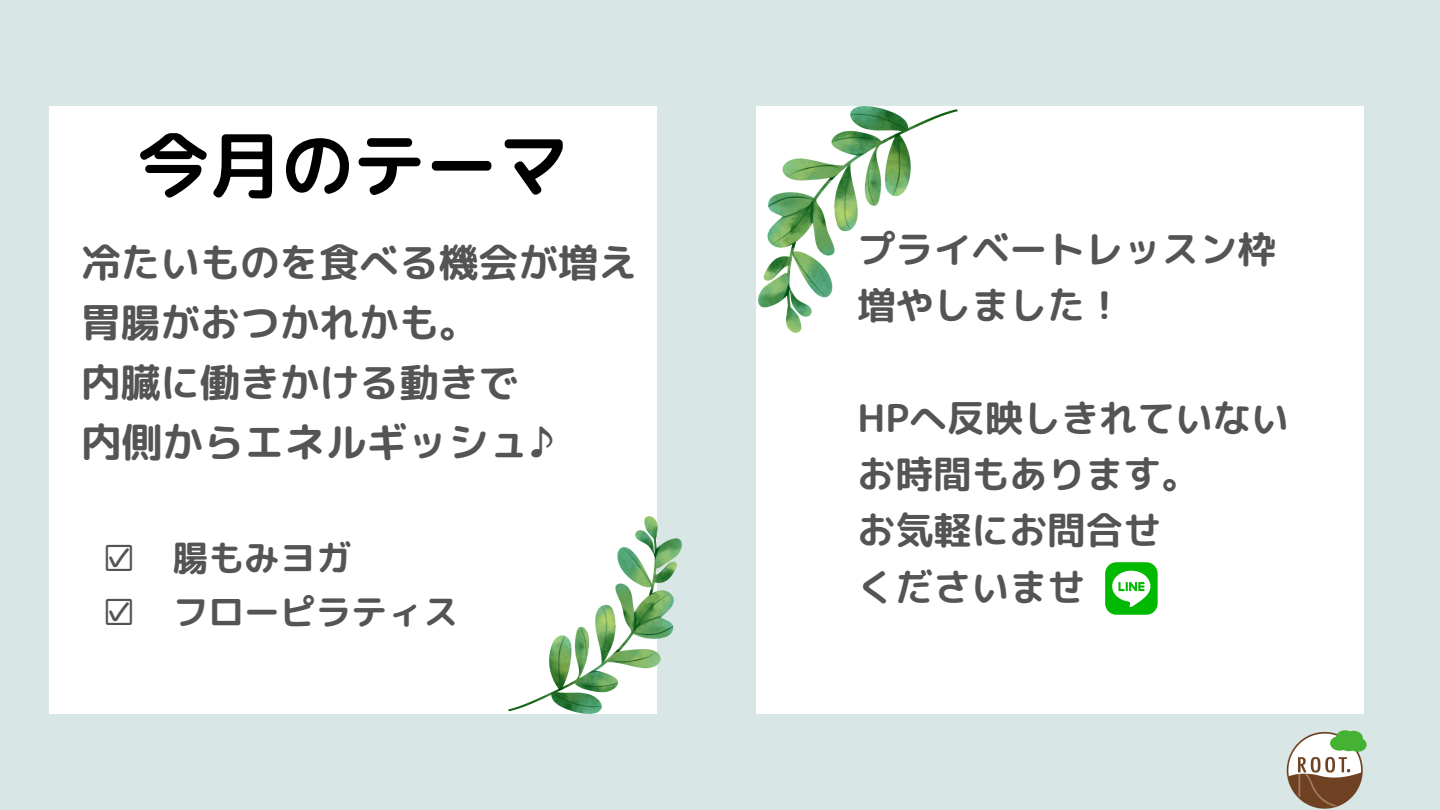
<style>
.page{position:relative;width:1440px;height:810px;background:#d9e6e6}
.page>*{position:absolute;margin:0;border:0;box-sizing:border-box;transform-origin:0 0}
.t1{font:72.1px "rounded mplus 1 p bold";color:#000}
.t2{font:40.8px "rounded mplus 1 p bold";color:#545454}
.t3{font:39.8px/60px "rounded mplus 1 p bold";color:#545454}
.t4{font:38px/56.2px "rounded mplus 1 p bold";color:#545454}
.t5{font:35.8px "rounded mplus 1 p bold";color:#545454}
</style>
<div class="page">
<div style="left:756px;top:106px;width:608px;height:608px;background:#fff"></div>
<img style="left:1286px;top:730px;width:81px;height:79px">
<div style="left:50px;top:106px;width:607px;height:608px;background:#fff"></div>
<img style="left:509px;top:516px;width:173px;height:198px">
<img style="left:758px;top:106px;width:199px;height:227px">
<div style="left:1105px;top:562px;width:53px;height:53px;background:#00b900;border-radius:11px"></div>
<svg style="left:1112px;top:571px;width:38px;height:36px"></svg>
<h1 class="t1" style="left:137px;top:114px;width:434px">今月のテーマ</h1>
<p class="t3" style="left:81px;top:232px;width:558px">冷たいものを食べる機会が増え胃腸がおつかれかも。<br>内臓に働きかける動きで</p>
<p class="t2" style="left:81px;top:413px;width:475px">内側からエネルギッシュ♪</p>
<p class="t5" style="left:101px;top:533px;width:252px">☑ 腸もみヨガ</p>
<p class="t5" style="left:101px;top:587px;width:359px">☑ フローピラティス</p>
<p class="t4" style="left:857px;top:221px;width:419px">プライベートレッスン枠増やしました！</p>
<p class="t4" style="left:857px;top:389px;width:433px">HPへ反映しきれていないお時間もあります。<br>お気軽にお問合せ<br>くださいませ</p>
</div>
